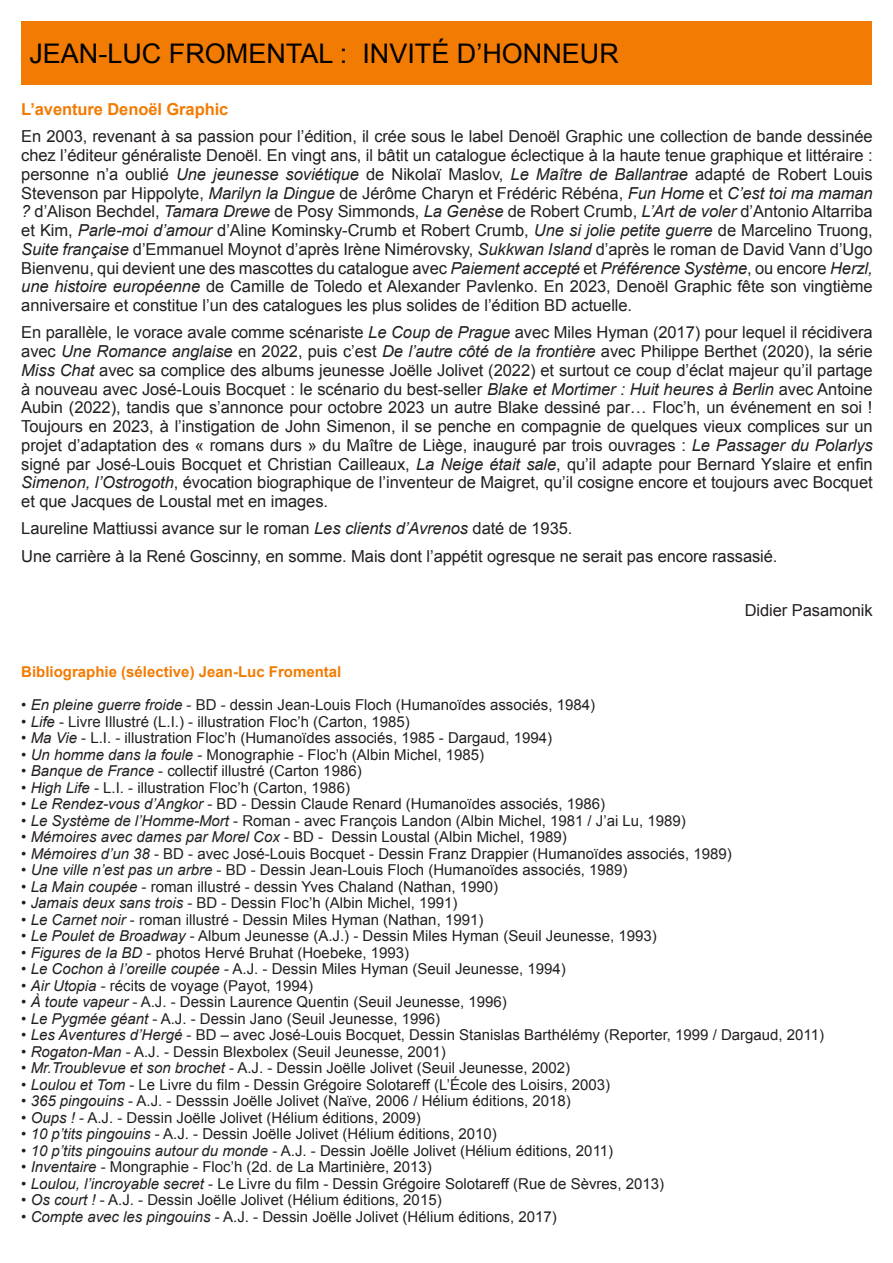
<style>
.page{position:relative;width:893px;height:1263px;background:#fff}
.page>*{position:absolute;margin:0;border:0;box-sizing:border-box;transform-origin:0 0}
.t1{font:27px "Arial";color:#000}
.t2{font:16.5px/18.8px "Arial";letter-spacing:-.005em;color:#231f20;text-align:justify}
.t3{font:700 16.5px "Arial";letter-spacing:-.005em;color:#f27b03}
.t4{font:15px "Arial";color:#231f20}
.t5{font:700 15px "Arial";color:#f27b03}
.s1{font-style:italic}
</style>
<div class="page">
<div style="left:21px;top:21px;width:851px;height:64px;background:#f27b03"></div>
<h1 class="t1" style="left:29px;top:36px;width:591px">JEAN-LUC FROMENTAL : INVITÉ D’HONNEUR</h1>
<p class="t3" style="left:21px;top:98px;width:209px">L’aventure Denoël Graphic</p>
<p class="t2" style="left:21px;top:127px;width:853px">En 2003, revenant à sa passion pour l’édition, il crée sous le label Denoël Graphic une collection de bande dessinée chez l’éditeur généraliste Denoël. En vingt ans, il bâtit un catalogue éclectique à la haute tenue graphique et littéraire : personne n’a oublié <span class="s1">Une jeunesse soviétique</span> de Nikolaï Maslov, <span class="s1">Le Maître de Ballantrae</span> adapté de Robert Louis Stevenson par Hippolyte, <span class="s1">Marilyn la Dingue</span> de Jérôme Charyn et Frédéric Rébéna, <span class="s1">Fun Home</span> et <span class="s1">C’est toi ma maman ?</span> d’Alison Bechdel, <span class="s1">Tamara Drewe</span> de Posy Simmonds, <span class="s1">La Genèse</span> de Robert Crumb, <span class="s1">L’Art de voler</span> d’Antonio Altarriba et Kim, <span class="s1">Parle-moi d’amour</span> d’Aline Kominsky-Crumb et Robert Crumb, <span class="s1">Une si jolie petite guerre</span> de Marcelino Truong, <span class="s1">Suite française</span> d’Emmanuel Moynot d’après Irène Nimérovsky, <span class="s1">Sukkwan Island</span> d’après le roman de David Vann d’Ugo Bienvenu, qui devient une des mascottes du catalogue avec <span class="s1">Paiement accepté</span> et <span class="s1">Préférence Système</span>, ou encore <span class="s1">Herzl, une histoire européenne</span> de Camille de Toledo et Alexander Pavlenko. En 2023, Denoël Graphic fête son vingtième anniversaire et constitue l’un des catalogues les plus solides de l’édition BD actuelle.</p>
<p class="t2" style="left:21px;top:323px;width:853px">En parallèle, le vorace avale comme scénariste <span class="s1">Le Coup de Prague</span> avec Miles Hyman (2017) pour lequel il récidivera avec <span class="s1">Une Romance anglaise</span> en 2022, puis c’est <span class="s1">De l’autre côté de la frontière</span> avec Philippe Berthet (2020), la série <span class="s1">Miss Chat</span> avec sa complice des albums jeunesse Joëlle Jolivet (2022) et surtout ce coup d’éclat majeur qu’il partage à nouveau avec José-Louis Bocquet : le scénario du best-seller <span class="s1">Blake et Mortimer : Huit heures à Berlin</span> avec Antoine Aubin (2022), tandis que s’annonce pour octobre 2023 un autre Blake dessiné par… Floc’h, un événement en soi !<br>Toujours en 2023, à l’instigation de John Simenon, il se penche en compagnie de quelques vieux complices sur un projet d’adaptation des « romans durs » du Maître de Liège, inauguré par trois ouvrages : <span class="s1">Le Passager du Polarlys </span>signé par José-Louis Bocquet et Christian Cailleaux, <span class="s1">La Neige était sale</span>, qu’il adapte pour Bernard Yslaire et enfin <span class="s1">Simenon, l’Ostrogoth</span>, évocation biographique de l’inventeur de Maigret, qu’il cosigne encore et toujours avec Bocquet et que Jacques de Loustal met en images.</p>
<p class="t2" style="left:21px;top:515px;width:758px;line-height:27.3px">Laureline Mattiussi avance sur le roman <span class="s1">Les clients d’Avrenos</span> daté de 1935.<br>Une carrière à la René Goscinny, en somme. Mais dont l’appétit ogresque ne serait pas encore rassasié.</p>
<p class="t2" style="left:745px;top:601px;width:130px">Didier Pasamonik</p>
<p class="t5" style="left:21px;top:662px;width:322px">Bibliographie (sélective) Jean-Luc Fromental</p>
<p class="t4" style="left:21px;top:695px;width:575px">• <span class="s1">En pleine guerre froide</span> - BD - dessin Jean-Louis Floch (Humanoïdes associés, 1984)</p>
<p class="t4" style="left:21px;top:711px;width:390px">• <span class="s1">Life</span> - Livre Illustré (L.I.) - illustration Floc’h (Carton, 1985)</p>
<p class="t4" style="left:21px;top:728px;width:533px">• <span class="s1">Ma Vie</span> - L.I. - illustration Floc’h (Humanoïdes associés, 1985 - Dargaud, 1994)</p>
<p class="t4" style="left:21px;top:744px;width:464px">• <span class="s1">Un homme dans la foule</span> - Monographie - Floc’h (Albin Michel, 1985)</p>
<p class="t4" style="left:21px;top:761px;width:342px">• <span class="s1">Banque de France</span> - collectif illustré (Carton 1986)</p>
<p class="t4" style="left:21px;top:777px;width:330px">• <span class="s1">High Life</span> - L.I. - illustration Floc’h (Carton, 1986)</p>
<p class="t4" style="left:21px;top:794px;width:585px">• <span class="s1">Le Rendez-vous d’Angkor</span> - BD - Dessin Claude Renard (Humanoïdes associés, 1986)</p>
<p class="t4" style="left:21px;top:810px;width:666px">• <span class="s1">Le Système de l’Homme-Mort</span> - Roman - avec François Landon (Albin Michel, 1981 / J’ai Lu, 1989)</p>
<p class="t4" style="left:21px;top:827px;width:547px">• <span class="s1">Mémoires avec dames par Morel Cox</span> - BD - Dessin Loustal (Albin Michel, 1989)</p>
<p class="t4" style="left:21px;top:843px;width:712px">• <span class="s1">Mémoires d’un 38</span> - BD - avec José-Louis Bocquet - Dessin Franz Drappier (Humanoïdes associés, 1989)</p>
<p class="t4" style="left:21px;top:860px;width:608px">• <span class="s1">Une ville n’est pas un arbre</span> - BD - Dessin Jean-Louis Floch (Humanoïdes associés, 1989)</p>
<p class="t4" style="left:21px;top:876px;width:478px">• <span class="s1">La Main coupée</span> - roman illustré - dessin Yves Chaland (Nathan, 1990)</p>
<p class="t4" style="left:21px;top:893px;width:438px">• <span class="s1">Jamais deux sans trois</span> - BD - Dessin Floc’h (Albin Michel, 1991)</p>
<p class="t4" style="left:21px;top:909px;width:464px">• <span class="s1">Le Carnet noir</span> - roman illustré - Dessin Miles Hyman (Nathan, 1991)</p>
<p class="t4" style="left:21px;top:926px;width:637px">• <span class="s1">Le Poulet de Broadway</span> - Album Jeunesse (A.J.) - Dessin Miles Hyman (Seuil Jeunesse, 1993)</p>
<p class="t4" style="left:21px;top:942px;width:389px">• <span class="s1">Figures de la BD</span> - photos Hervé Bruhat (Hoebeke, 1993)</p>
<p class="t4" style="left:21px;top:959px;width:546px">• <span class="s1">Le Cochon à l’oreille coupée</span> - A.J. - Dessin Miles Hyman (Seuil Jeunesse, 1994)</p>
<p class="t4" style="left:21px;top:975px;width:294px">• <span class="s1">Air Utopia</span> - récits de voyage (Payot, 1994)</p>
<p class="t4" style="left:21px;top:992px;width:487px">• <span class="s1">À toute vapeur</span> - A.J. - Dessin Laurence Quentin (Seuil Jeunesse, 1996)</p>
<p class="t4" style="left:21px;top:1008px;width:420px">• <span class="s1">Le Pygmée géant</span> - A.J. - Dessin Jano (Seuil Jeunesse, 1996)</p>
<p class="t4" style="left:21px;top:1025px;width:804px">• <span class="s1">Les Aventures d’Hergé</span> - BD – avec José-Louis Bocquet, Dessin Stanislas Barthélémy (Reporter, 1999 / Dargaud, 2011)</p>
<p class="t4" style="left:21px;top:1041px;width:426px">• <span class="s1">Rogaton-Man</span> - A.J. - Dessin Blexbolex (Seuil Jeunesse, 2001)</p>
<p class="t4" style="left:21px;top:1058px;width:550px">• <span class="s1">Mr.Troublevue et son brochet</span> - A.J. - Dessin Joëlle Jolivet (Seuil Jeunesse, 2002)</p>
<p class="t4" style="left:21px;top:1074px;width:590px">• <span class="s1">Loulou et Tom</span> - Le Livre du film - Dessin Grégoire Solotareff (L’École des Loisirs, 2003)</p>
<p class="t4" style="left:21px;top:1091px;width:551px">• <span class="s1">365 pingouins</span> - A.J. - Desssin Joëlle Jolivet (Naïve, 2006 / Hélium éditions, 2018)</p>
<p class="t4" style="left:21px;top:1107px;width:401px">• <span class="s1">Oups !</span> - A.J. - Dessin Joëlle Jolivet (Hélium éditions, 2009)</p>
<p class="t4" style="left:21px;top:1124px;width:477px">• <span class="s1">10 p’tits pingouins</span> - A.J. - Dessin Joëlle Jolivet (Hélium éditions, 2010)</p>
<p class="t4" style="left:21px;top:1140px;width:593px">• <span class="s1">10 p’tits pingouins autour du monde</span> - A.J. - Dessin Joëlle Jolivet (Hélium éditions, 2011)</p>
<p class="t4" style="left:21px;top:1157px;width:412px">• <span class="s1">Inventaire</span> - Mongraphie - Floc’h (2d. de La Martinière, 2013)</p>
<p class="t4" style="left:21px;top:1173px;width:644px">• <span class="s1">Loulou, l’incroyable secret</span> - Le Livre du film - Dessin Grégoire Solotareff (Rue de Sèvres, 2013)</p>
<p class="t4" style="left:21px;top:1190px;width:422px">• <span class="s1">Os court !</span> - A.J. - Dessin Joëlle Jolivet (Hélium éditions, 2015)</p>
<p class="t4" style="left:21px;top:1206px;width:537px">• <span class="s1">Compte avec les pingouins</span> - A.J. - Dessin Joëlle Jolivet (Hélium éditions, 2017)</p>
</div>
